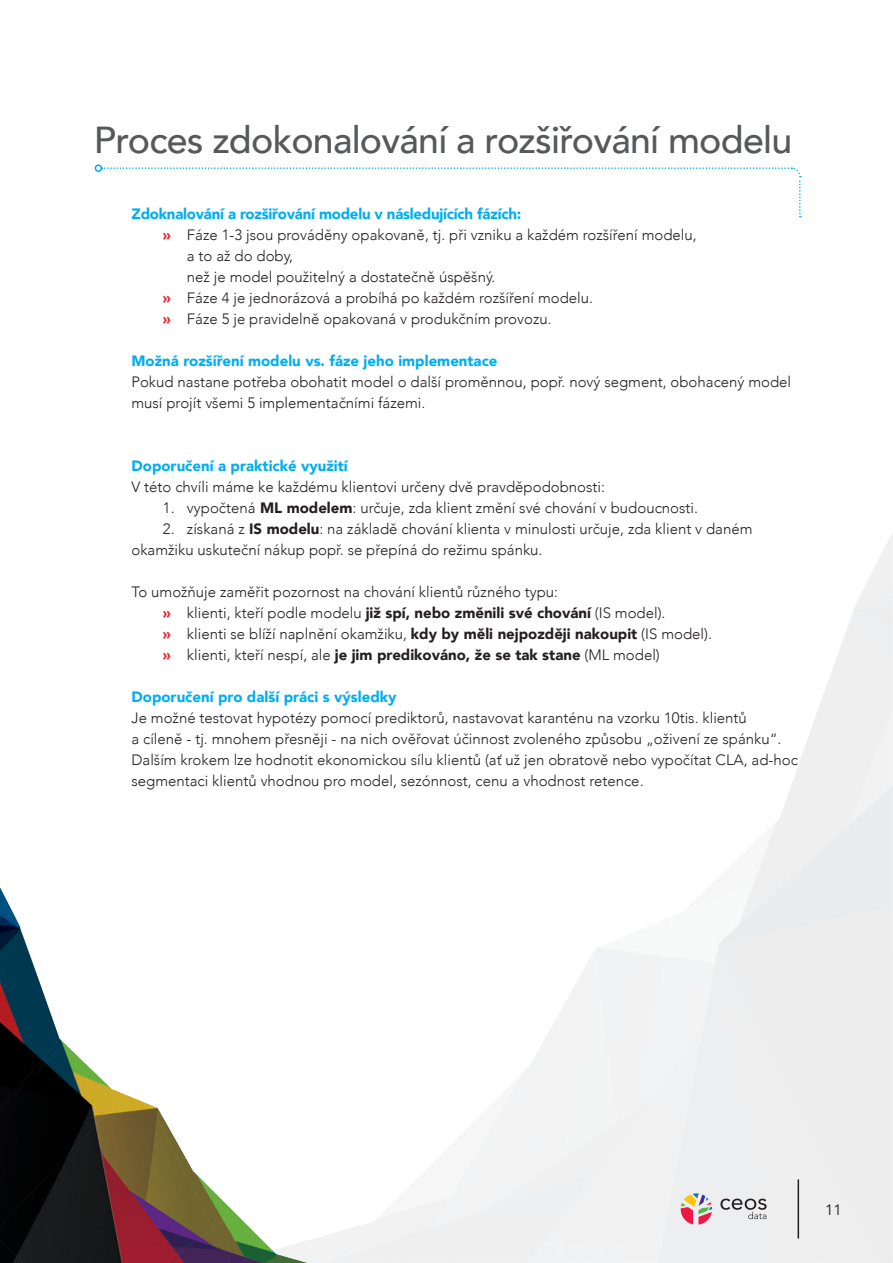
<style>
.page{position:relative;width:893px;height:1263px;background:#fff}
.page>*{position:absolute;margin:0;border:0;box-sizing:border-box;transform-origin:0 0}
.t1{font:500 37.5px "Avenir";letter-spacing:-.02em;color:#57585a}
.t2{font:300 15px/21px "Avenir";color:#231f20}
.t3{font:900 15px "Avenir";color:#00aeef}
.t4{font:15px "Avenir";color:#231f20}
.s1{font-weight:900;color:#ee1d23}
.s2{font-weight:900}
</style>
<div class="page">
<img style="left:0;top:887px;width:476px;height:376px">
<svg style="left:720px;top:1198px;width:47px;height:21px"></svg>
<svg style="left:680px;top:1193px;width:32px;height:31px"></svg>
<hr style="left:798px;top:1180px;width:1px;height:58px;background:#231f20">
<svg style="left:101px;top:167px;width:700px;height:50px"></svg>
<div style="left:95px;top:164px;width:7px;height:8px;border:2px solid #00aeef;border-radius:50%"></div>
<h1 class="t1" style="left:94px;top:107px;width:700px">Proces zdokonalování a rozšiřování modelu</h1>
<p class="t3" style="left:131px;top:201px;width:391px">Zdoknalování a rozšiřování modelu v následujících fázích:</p>
<p class="t2" style="left:163px;top:224px;width:535px"><span class="s1">»</span> Fáze 1-3 jsou prováděny opakovaně, tj. při vzniku a každém rozšíření modelu,</p>
<p class="t2" style="left:187px;top:245px;width:108px">a to až do doby,</p>
<p class="t2" style="left:187px;top:266px;width:310px">než je model použitelný a dostatečně úspěšný.</p>
<p class="t2" style="left:163px;top:287px;width:432px"><span class="s1">»</span> Fáze 4 je jednorázová a probíhá po každém rozšíření modelu.</p>
<p class="t2" style="left:163px;top:308px;width:390px"><span class="s1">»</span> Fáze 5 je pravidelně opakovaná v produkčním provozu.</p>
<p class="t3" style="left:131px;top:348px;width:368px">Možná rozšíření modelu vs. fáze jeho implementace</p>
<p class="t2" style="left:131px;top:371px;width:661px">Pokud nastane potřeba obohatit model o další proměnnou, popř. nový segment, obohacený model musí projít všemi 5 implementačními fázemi.</p>
<p class="t3" style="left:131px;top:453px;width:218px">Doporučení a praktické využití</p>
<p class="t2" style="left:131px;top:476px;width:475px">V této chvíli máme ke každému klientovi určeny dvě pravděpodobnosti:</p>
<p class="t2" style="left:163px;top:497px;width:537px">1. vypočtená <span class="s2">ML modelem</span>: určuje, zda klient změní své chování v budoucnosti.</p>
<p class="t2" style="left:131px;top:518px;width:622px;text-indent:32px">2. získaná z <span class="s2">IS modelu</span>: na základě chování klienta v minulosti určuje, zda klient v daném okamžiku uskuteční nákup popř. se přepíná do režimu spánku.</p>
<p class="t2" style="left:163px;top:581px;width:550px;text-indent:-32px">To umožňuje zaměřit pozornost na chování klientů různého typu:<br><span class="s1">»</span> klienti, kteří podle modelu <span class="s2">již spí, nebo změnili své chování</span> (IS model).<br><span class="s1">»</span> klienti se blíží naplnění okamžiku, <span class="s2">kdy by měli nejpozději nakoupit</span> (IS model). <span class="s1">»</span> klienti, kteří nespí, ale <span class="s2">je jim predikováno, že se tak stane</span> (ML model)</p>
<p class="t3" style="left:131px;top:684px;width:267px">Doporučení pro další práci s výsledky</p>
<p class="t2" style="left:131px;top:707px;width:668px">Je možné testovat hypotézy pomocí prediktorů, nastavovat karanténu na vzorku 10tis. klientů<br>a cíleně - tj. mnohem přesněji - na nich ověřovat účinnost zvoleného způsobu „oživení ze spánku“.<br>Dalším krokem lze hodnotit ekonomickou sílu klientů (ať už jen obratově nebo vypočítat CLA, ad-hoc segmentaci klientů vhodnou pro model, sezónnost, cenu a vhodnost retence.</p>
<p class="t4" style="left:825px;top:1201px;width:18px">11</p>
</div>
